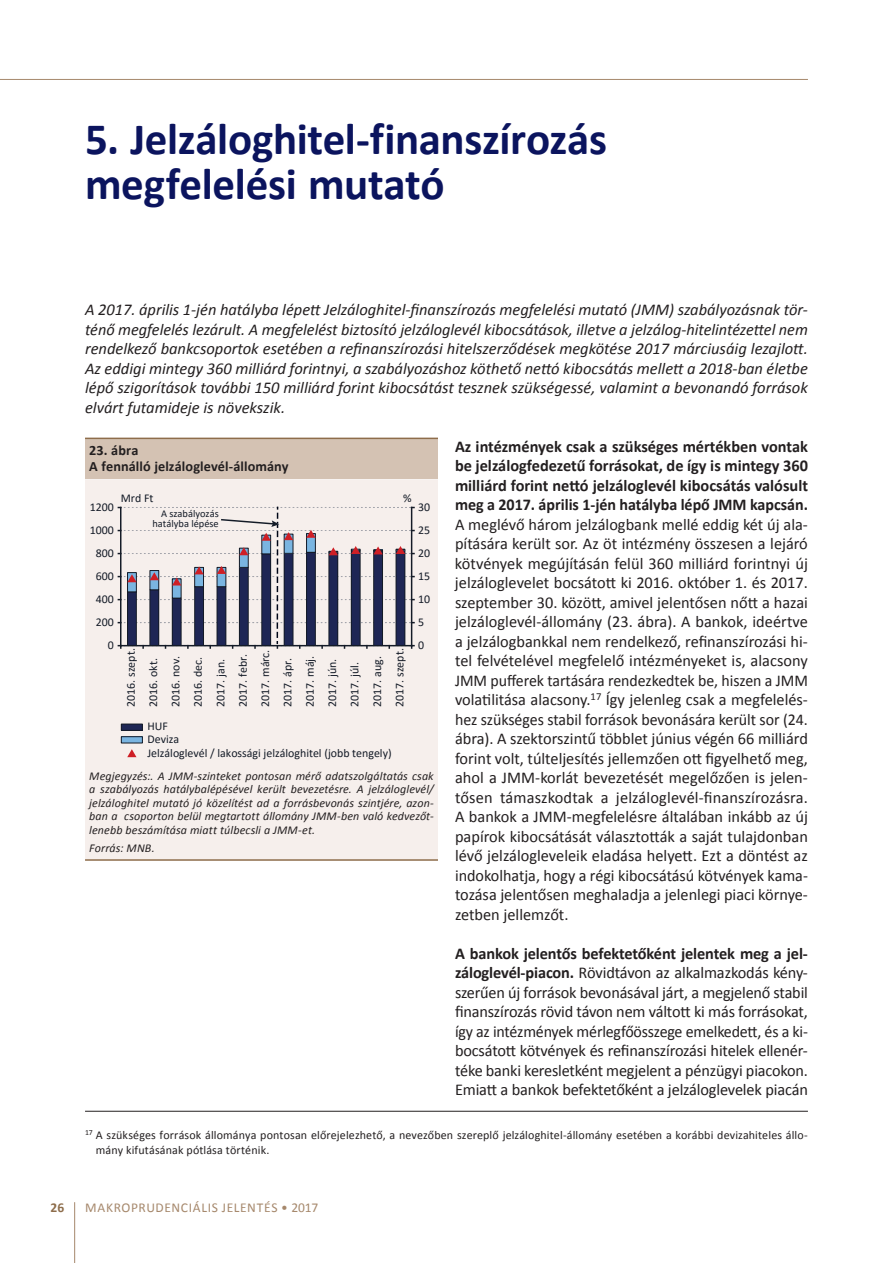
<style>
.page{position:relative;width:893px;height:1263px;background:#fff}
.page>*{position:absolute;margin:0;border:0;box-sizing:border-box;transform-origin:0 0}
.t1{font:700 45px/45px "Calibri";letter-spacing:-.005em;color:#0b145e}
.t2{font:16.5px/19.5px "Calibri";letter-spacing:-.01em;color:#231f20;text-align:justify}
.t3{font:italic 16.5px/19.5px "Calibri";color:#231f20;text-align:justify}
.t4{font:700 16.5px/19.5px "Calibri";color:#231f20;text-align:justify}
.t5{font:700 14.25px/15.8px "Calibri";letter-spacing:.005em;color:#231f20}
.t6{font:13.5px "Calibri";letter-spacing:.045em;color:#a6886c}
.t7{font:700 13.5px "Calibri";color:#8e6d4b}
.t8{font:italic 12px/13.5px "Calibri";letter-spacing:.01em;color:#231f20;text-align:justify}
.t9{font:12px/15px "Calibri";letter-spacing:.01em;color:#231f20}
.t10{font:11.85px/22.4px "Calibri";color:#141b27}
.t11{font:10.35px/10.4px "Calibri";color:#141b27;text-align:right}
.s1{font-weight:700}
</style>
<div class="page">
<hr style="left:74px;top:1202px;width:1px;height:61px;background:#a6886c">
<hr style="left:0;top:79px;width:808px;height:1px;background:#a6886c">
<hr style="left:85px;top:1111px;width:723px;height:1px;background:#231f20">
<div style="left:85px;top:438px;width:353px;height:41px;background:#d4c2b3"></div>
<div style="left:85px;top:479px;width:353px;height:380px;background:#f6efec"></div>
<hr style="left:85px;top:438px;width:353px;height:1px;background:#8e6d4b">
<hr style="left:85px;top:859px;width:353px;height:2px;background:#8e6d4b">
<svg style="left:118px;top:507px;width:296px;height:141px;background:#b5b2bb"></svg>
<svg style="left:127px;top:749px;width:9px;height:8px"></svg>
<div style="left:121px;top:724px;width:21px;height:6px;background:#1e2655"></div>
<div style="left:121px;top:724px;width:22px;height:7px;border:1px solid #141b27"></div>
<div style="left:121px;top:737px;width:21px;height:6px;background:#7ab5e1"></div>
<div style="left:121px;top:736px;width:22px;height:7px;border:1px solid #141b27"></div>
<h1 class="t1" style="left:85px;top:117px;width:523px">5. Jelzáloghitel-finanszírozás megfelelési mutató</h1>
<p class="t3" style="left:85px;top:299px;width:724px">A 2017. április 1-jén hatályba lépett Jelzáloghitel-finanszírozás megfelelési mutató (JMM) szabályozásnak tör&shy;ténő megfelelés lezárult. A megfelelést biztosító jelzáloglevél kibocsátások, illetve a jelzálog-hitelintézettel nem rendelkező bankcsoportok esetében a refinanszírozási hitelszerződések megkötése 2017 márciusáig lezajlott.<br>Az eddigi mintegy 360 milliárd forintnyi, a szabályozáshoz köthető nettó kibocsátás mellett a 2018-ban életbe lépő szigorítások további 150 milliárd forint kibocsátást tesznek szükségessé, valamint a bevonandó források elvárt futamideje is növekszik.</p>
<p class="t5" style="left:89px;top:442px;width:201px">23. ábra<br>A fennálló jelzáloglevél-állomány</p>
<p class="t10" style="left:90px;top:495px;width:26px">1200</p>
<p class="t10" style="left:90px;top:518px;width:26px">1000</p>
<p class="t10" style="left:121px;top:487px;width:34px">Mrd Ft</p>
<p class="t10" style="left:403px;top:487px;width:10px">%</p>
<p class="t11" style="left:153px;top:508px;width:68px">A szabályozás hatályba lépése</p>
<p class="t10" style="left:418px;top:495px;width:14px">30</p>
<p class="t10" style="left:418px;top:518px;width:14px">25</p>
<p class="t10" style="left:96px;top:541px;width:20px">800</p>
<p class="t10" style="left:418px;top:541px;width:14px">20</p>
<p class="t10" style="left:96px;top:564px;width:20px">600</p>
<p class="t10" style="left:418px;top:564px;width:14px">15</p>
<p class="t10" style="left:96px;top:587px;width:20px">400</p>
<p class="t10" style="left:418px;top:587px;width:14px">10</p>
<p class="t10" style="left:96px;top:610px;width:20px">200</p>
<p class="t10" style="left:418px;top:610px;width:8px">5</p>
<p class="t10" style="left:108px;top:633px;width:8px">0</p>
<p class="t10" style="left:119px;top:707px;width:60px;rotate:-90deg">2016. szept.<br>2016. okt.<br>2016. nov.<br>2016. dec.<br>2017. jan.<br>2017. febr.<br>2017. márc.<br>2017. ápr.<br>2017. máj.<br>2017. jún.<br>2017. júl.<br>2017. aug.<br>2017. szept.</p>
<p class="t10" style="left:418px;top:633px;width:8px">0</p>
<p class="t10" style="left:147px;top:720px;width:33px;line-height:12.6px">HUF<br>Deviza</p>
<p class="t10" style="left:147px;top:742px;width:246px">Jelzáloglevél / lakossági jelzáloghitel (jobb tengely)</p>
<p class="t8" style="left:89px;top:768px;width:346px">Megjegyzés:. A JMM-szinteket pontosan mérő adatszolgáltatás csak a szabályozás hatálybalépésével került bevezetésre. A jelzáloglevél/ jelzáloghitel mutató jó közelítést ad a forrásbevonás szintjére, azon&shy;ban a csoporton belül megtartott állomány JMM-ben való kedvezőt&shy;lenebb beszámítása miatt túlbecsli a JMM-et.</p>
<p class="t8" style="left:89px;top:840px;width:67px">Forrás: MNB.</p>
<p class="t4" style="left:455px;top:437px;width:355px">Az intézmények csak a szükséges mértékben vontak be jelzálogfedezetű forrásokat, de így is mintegy 360 milliárd forint nettó jelzáloglevél kibocsátás valósult meg a 2017. április 1-jén hatályba lépő JMM kapcsán.</p>
<p class="t2" style="left:455px;top:515px;width:354px">A meglévő három jelzálogbank mellé eddig két új ala&shy;pítására került sor. Az öt intézmény összesen a lejáró kötvények megújításán felül 360 milliárd forintnyi új jelzáloglevelet bocsátott ki 2016. október 1. és 2017. szeptember 30. között, amivel jelentősen nőtt a hazai jelzáloglevél-állomány (23. ábra). A bankok, ideértve a jelzálogbankkal nem rendelkező, refinanszírozási hi&shy;tel felvételével megfelelő intézményeket is, alacsony JMM pufferek tartására rendezkedtek be, hiszen a JMM volatilitása alacsony.<sup>17</sup> Így jelenleg csak a megfelelés&shy;hez szükséges stabil források bevonására került sor (24. ábra). A szektorszintű többlet június végén 66 milliárd forint volt, túlteljesítés jellemzően ott figyelhető meg, ahol a JMM-korlát bevezetését megelőzően is jelen&shy;tősen támaszkodtak a jelzáloglevél-finanszírozásra.<br>A bankok a JMM-megfelelésre általában inkább az új papírok kibocsátását választották a saját tulajdonban lévő jelzálogleveleik eladása helyett. Ezt a döntést az indokolhatja, hogy a régi kibocsátású kötvények kama&shy;tozása jelentősen meghaladja a jelenlegi piaci környe&shy;zetben jellemzőt.</p>
<p class="t2" style="left:455px;top:944px;width:354px"><span class="s1">A bankok jelentős befektetőként jelentek meg a jel&shy;záloglevél-piacon.</span> Rövidtávon az alkalmazkodás kény&shy;szerűen új források bevonásával járt, a megjelenő stabil finanszírozás rövid távon nem váltott ki más forrásokat, így az intézmények mérlegfőösszege emelkedett, és a ki&shy;bocsátott kötvények és refinanszírozási hitelek ellenér&shy;téke banki keresletként megjelent a pénzügyi piacokon.<br>Emiatt a bankok befektetőként a jelzáloglevelek piacán</p>
<p class="t9" style="left:96px;top:1127px;width:714px;text-indent:-11px"><sup>17</sup> A szükséges források állománya pontosan előrejelezhető, a nevezőben szereplő jelzáloghitel-állomány esetében a korábbi devizahiteles állo&shy;mány kifutásának pótlása történik.</p>
<p class="t7" style="left:51px;top:1199px;width:15px">26</p>
<p class="t6" style="left:85px;top:1199px;width:234px">MAKROPRUDENCIÁLIS JELENTÉS • 2017</p>
</div>
